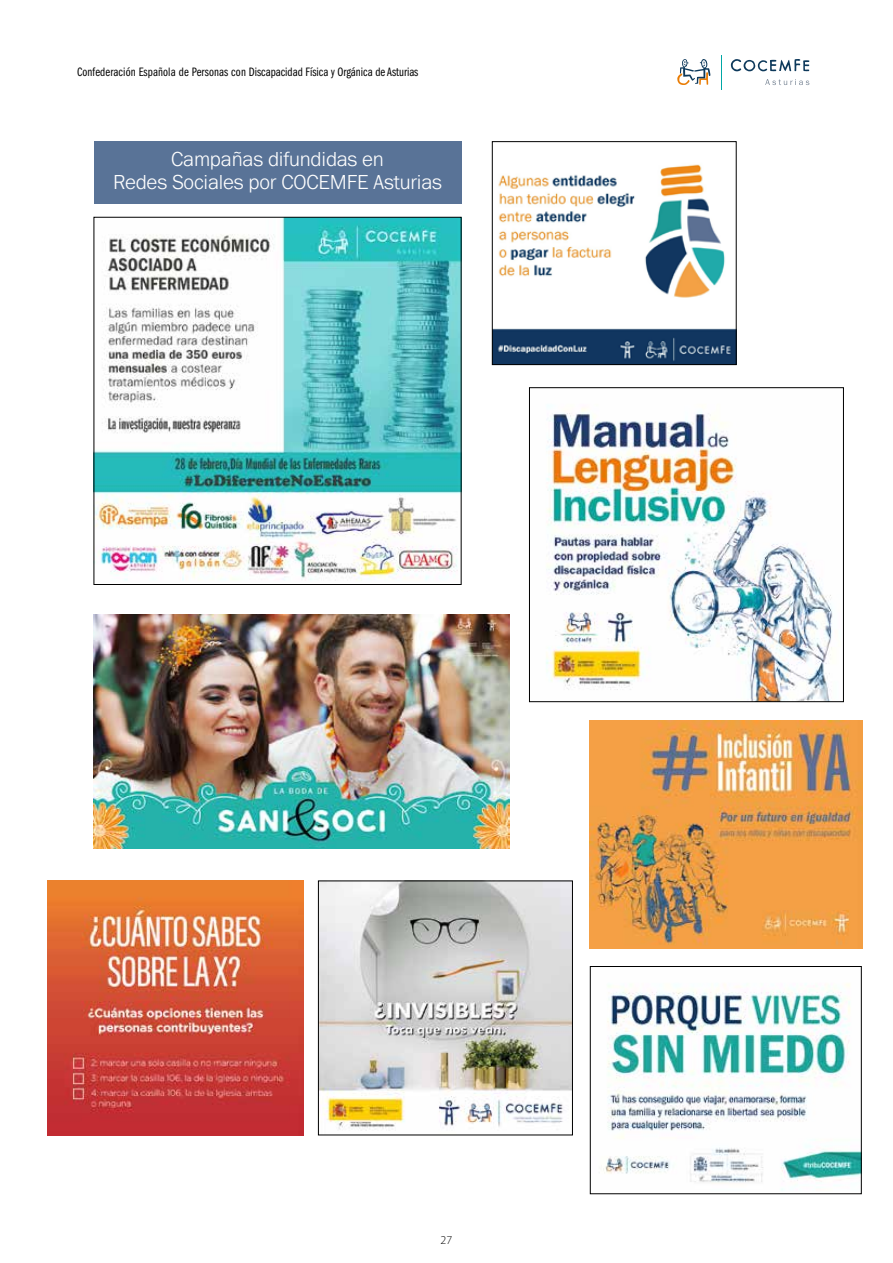
<style>
.page{position:relative;width:893px;height:1263px;background:#fff}
.page>*{position:absolute;margin:0;border:0;box-sizing:border-box;transform-origin:0 0}
.t1{font:300 21px/22.5px "Franklin Gothic URW";letter-spacing:-.01em;color:#fff;text-align:center}
.t2{font:12.6px "ITC Franklin Gothic Std Bk Cp";letter-spacing:.005em;color:#000}
.t3{font:300 12px "Myriad Pro";color:#000}
</style>
<div class="page">
<svg style="left:677px;top:59px;width:33px;height:26px"></svg>
<hr style="left:720px;top:55px;width:1px;height:34px;background:#00a7a6">
<svg style="left:731px;top:59px;width:78px;height:12px"></svg>
<svg style="left:765px;top:79px;width:44px;height:6px"></svg>
<div style="left:94px;top:141px;width:367px;height:63px;background:#597397"></div>
<img style="left:320px;top:883px;width:251px;height:248px">
<div style="left:318px;top:881px;width:255px;height:254px;border:1px solid #000"></div>
<img style="left:94px;top:614px;width:416px;height:234px">
<img style="left:546px;top:405px;width:287px;height:295px">
<div style="left:529px;top:387px;width:315px;height:315px;border:1px solid #000"></div>
<img style="left:96px;top:219px;width:363px;height:362px">
<div style="left:94px;top:217px;width:367px;height:368px;border:1px solid #000"></div>
<img style="left:48px;top:880px;width:255px;height:255px">
<img style="left:494px;top:164px;width:241px;height:199px">
<div style="left:492px;top:141px;width:245px;height:224px;border:1px solid #000"></div>
<img style="left:590px;top:720px;width:272px;height:229px">
<img style="left:603px;top:983px;width:257px;height:208px">
<div style="left:590px;top:966px;width:272px;height:228px;border:1px solid #000"></div>
<p class="t2" style="left:77px;top:65px;width:343px">Confederación Española de Personas con Discapacidad Física y Orgánica de Asturias</p>
<h1 class="t1" style="left:113px;top:148px;width:330px">Campañas difundidas en<br>Redes Sociales por COCEMFE Asturias</h1>
<p class="t3" style="left:441px;top:1233px;width:13px">27</p>
</div>
